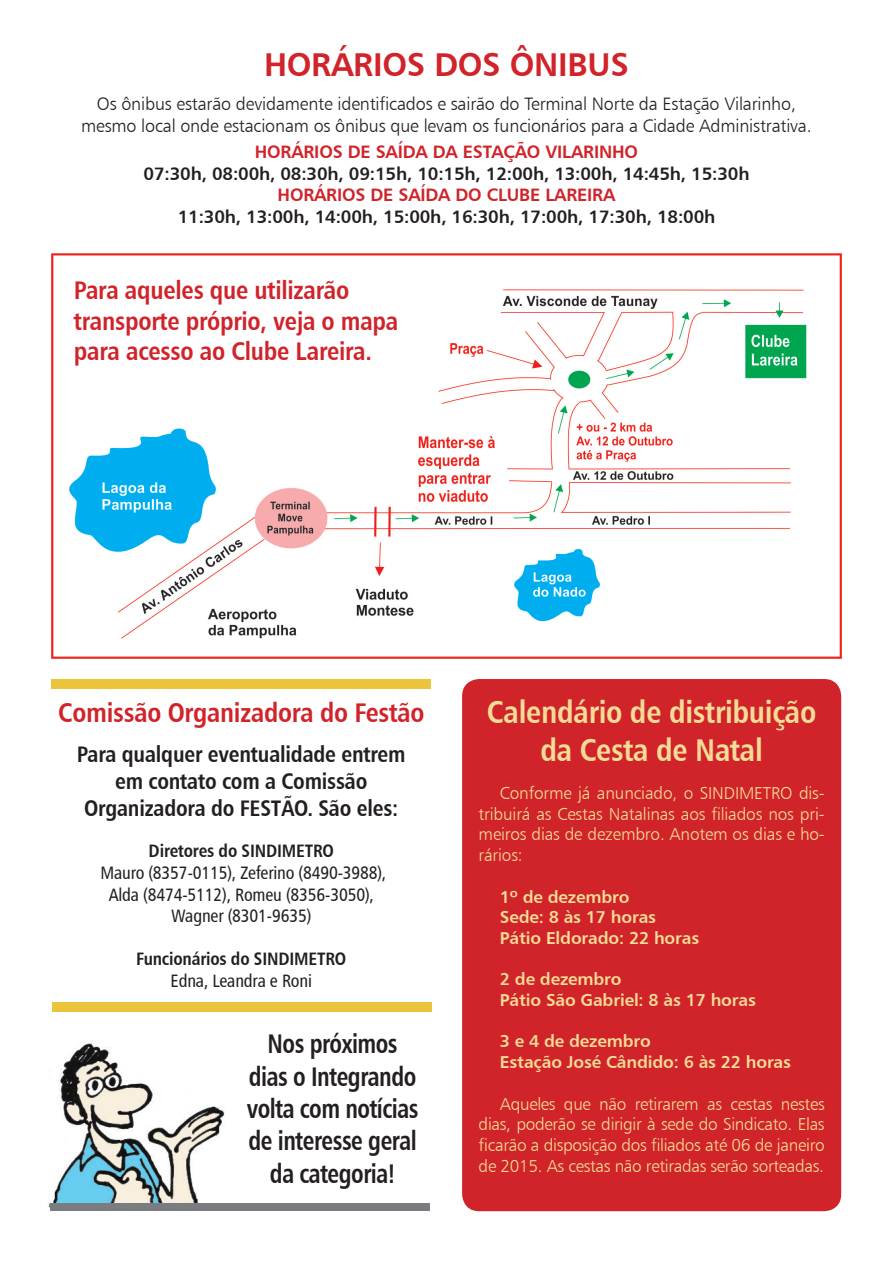
<style>
.page{position:relative;width:893px;height:1263px;background:#fff}
.page>*{position:absolute;margin:0;border:0;box-sizing:border-box;transform-origin:0 0}
.t1{font:33px "Humanist 777 BT Bold B";letter-spacing:-.01em;color:#d1232a}
.t2{font:31.5px "Humanist 777 BT Bold Condensed B";letter-spacing:-.01em;color:#f4dc96}
.t3{font:27px "Humanist 777 BT Bold Condensed B";letter-spacing:-.02em;color:#231f20;scale:.9 1}
.t4{font:27px "Humanist 777 BT Bold Condensed B";letter-spacing:-.01em;color:#d1232a}
.t5{font:25.5px/30.6px "Humanist 777 BT Bold Condensed B";letter-spacing:-.01em;color:#d1232a}
.t6{font:22.5px "Humanist 777 BT Bold Condensed B";letter-spacing:-.01em;color:#231f20}
.t7{font:18px "Humanist 777 BT Light B";letter-spacing:-.01em;color:#231f20}
.t8{font:18px "Humanist 777 BT Bold B";letter-spacing:-.01em;color:#231f20}
.t9{font:18px "Humanist 777 BT Roman Condensed B";letter-spacing:-.01em;color:#231f20}
.t10{font:18px "Humanist 777 BT Bold B";letter-spacing:-.01em;color:#d1232a}
.t11{font:18px "Humanist 777 BT Bold Condensed B";letter-spacing:-.01em;color:#231f20}
.t12{font:17.25px/20.7px "Humanist 777 BT Light B";letter-spacing:-.015em;color:#f4dc96;text-align:justify}
.t13{font:17.25px "Humanist 777 BT Bold B";letter-spacing:-.01em;color:#f4dc96}
</style>
<div class="page">
<img style="left:52px;top:253px;width:789px;height:405px">
<div style="left:462px;top:679px;width:379px;height:532px;background:#d1232a;border-radius:17px"></div>
<img style="left:48px;top:1043px;width:177px;height:165px">
<div style="left:52px;top:679px;width:379px;height:9px;background:#ebc43b"></div>
<div style="left:53px;top:1002px;width:379px;height:10px;background:#ebc43b"></div>
<div style="left:50px;top:1203px;width:379px;height:8px;background:#7a7c7f"></div>
<p class="t1" style="left:264px;top:44px;width:366px">HORÁRIOS DOS ÔNIBUS</p>
<p class="t7" style="left:97px;top:93px;width:701px">Os ônibus estarão devidamente identificados e sairão do Terminal Norte da Estação Vilarinho,</p>
<p class="t7" style="left:81px;top:115px;width:732px">mesmo local onde estacionam os ônibus que levam os funcionários para a Cidade Administrativa.</p>
<p class="t10" style="left:255px;top:140px;width:385px">HORÁRIOS DE SAÍDA DA ESTAÇÃO VILARINHO</p>
<p class="t8" style="left:144px;top:162px;width:607px">07:30h, 08:00h, 08:30h, 09:15h, 10:15h, 12:00h, 13:00h, 14:45h, 15:30h</p>
<p class="t10" style="left:278px;top:183px;width:339px">HORÁRIOS DE SAÍDA DO CLUBE LAREIRA</p>
<p class="t8" style="left:178px;top:205px;width:539px">11:30h, 13:00h, 14:00h, 15:00h, 16:30h, 17:00h, 17:30h, 18:00h</p>
<p class="t5" style="left:74px;top:274px;width:326px">Para aqueles que utilizarão transporte próprio, veja o mapa</p>
<p class="t5" style="left:74px;top:335px;width:300px">para acesso ao Clube Lareira.</p>
<p class="t4" style="left:58px;top:696px;width:368px">Comissão Organizadora do Festão</p>
<p class="t6" style="left:77px;top:740px;width:330px">Para qualquer eventualidade entrem</p>
<p class="t6" style="left:115px;top:767px;width:254px">em contato com a Comissão</p>
<p class="t6" style="left:84px;top:794px;width:316px">Organizadora do FESTÃO. São eles:</p>
<p class="t11" style="left:149px;top:840px;width:187px">Diretores do SINDIMETRO</p>
<p class="t9" style="left:100px;top:861px;width:287px">Mauro (8357-0115), Zeferino (8490-3988),</p>
<p class="t9" style="left:109px;top:883px;width:267px">Alda (8474-5112), Romeu (8356-3050),</p>
<p class="t9" style="left:171px;top:905px;width:142px">Wagner (8301-9635)</p>
<p class="t11" style="left:136px;top:948px;width:211px">Funcionários do SINDIMETRO</p>
<p class="t9" style="left:171px;top:969px;width:143px">Edna, Leandra e Roni</p>
<p class="t3" style="left:268px;top:1027px;width:146px">Nos próximos</p>
<p class="t3" style="left:249px;top:1059px;width:188px">dias o Integrando</p>
<p class="t3" style="left:247px;top:1091px;width:192px">volta com notícias</p>
<p class="t3" style="left:248px;top:1124px;width:189px">de interesse geral</p>
<p class="t3" style="left:270px;top:1156px;width:141px">da categoria!</p>
<p class="t2" style="left:487px;top:693px;width:331px">Calendário de distribuição</p>
<p class="t2" style="left:540px;top:730px;width:224px">da Cesta de Natal</p>
<p class="t12" style="left:479px;top:782px;width:348px;text-indent:21px">Conforme já anunciado, o SINDIMETRO dis&shy;tribuirá as Cestas Natalinas aos filiados nos pri&shy;meiros dias de dezembro. Anotem os dias e ho&shy;rários:</p>
<p class="t13" style="left:500px;top:885px;width:131px">1º de dezembro</p>
<p class="t13" style="left:500px;top:906px;width:158px">Sede: 8 às 17 horas</p>
<p class="t13" style="left:500px;top:927px;width:201px">Pátio Eldorado: 22 horas</p>
<p class="t13" style="left:500px;top:968px;width:123px">2 de dezembro</p>
<p class="t13" style="left:500px;top:989px;width:257px">Pátio São Gabriel: 8 às 17 horas</p>
<p class="t13" style="left:500px;top:1030px;width:153px">3 e 4 de dezembro</p>
<p class="t13" style="left:500px;top:1051px;width:293px">Estação José Cândido: 6 às 22 horas</p>
<p class="t12" style="left:479px;top:1093px;width:348px;text-indent:21px">Aqueles que não retirarem as cestas nestes dias, poderão se dirigir à sede do Sindicato. Elas ficarão a disposição dos filiados até 06 de janeiro de 2015. As cestas não retiradas serão sorteadas.</p>
</div>
